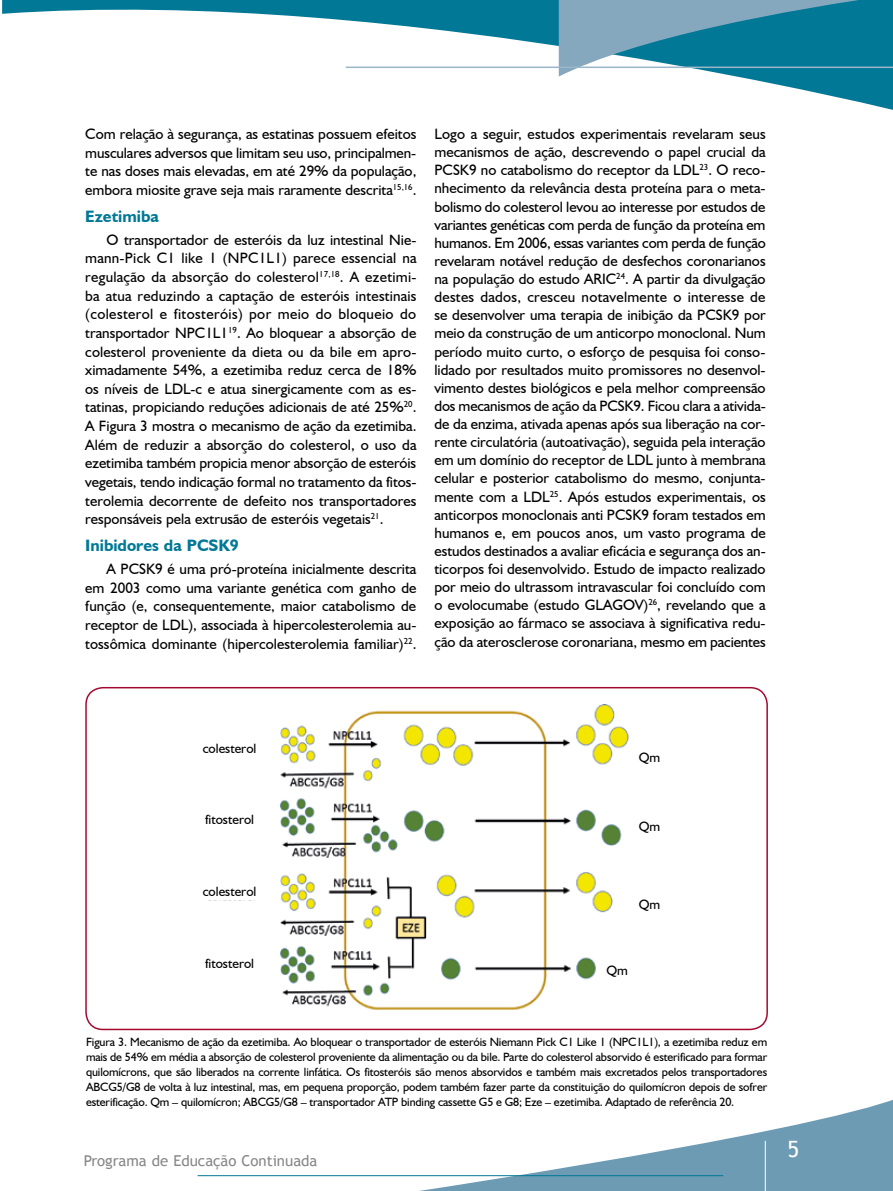
<style>
.page{position:relative;width:893px;height:1191px;background:#fff}
.page>*{position:absolute;margin:0;border:0;box-sizing:border-box;transform-origin:0 0}
.t1{font:22.5px "Trebuchet MS";color:#fff}
.t2{font:700 16.5px "Humanist 521 BT";color:#007896}
.t3{font:15px/18.1px "Humanist 521 BT";color:#000;text-align:justify}
.t4{font:15px "Trebuchet MS";color:#878787}
.t5{font:13.5px "Humanist 521 BT";color:#000}
.t6{font:12px/15px "Humanist 521 BT";letter-spacing:-.01em;color:#000;text-align:justify}
</style>
<div class="page">
<svg style="left:334px;top:1100px;width:559px;height:91px"></svg>
<hr style="left:765px;top:1140px;width:1px;height:51px;background:#fff">
<svg style="left:2px;top:0;width:891px;height:110px"></svg>
<svg style="left:559px;top:0;width:334px;height:77px;background:#4594ad"></svg>
<hr style="left:346px;top:67px;width:547px;height:1px;background:#9bb6c8">
<hr style="left:198px;top:1175px;width:525px;height:1px;background:#007896">
<div style="left:85px;top:687px;width:683px;height:343px;border:2px solid #a30930;border-radius:17px"></div>
<img style="left:208px;top:705px;width:422px;height:305px">
<div style="left:190px;top:742px;width:79px;height:14px;background:#fff"></div>
<div style="left:622px;top:752px;width:54px;height:14px;background:#fff"></div>
<div style="left:628px;top:820px;width:43px;height:15px;background:#fff"></div>
<div style="left:628px;top:898px;width:43px;height:15px;background:#fff"></div>
<div style="left:600px;top:965px;width:34px;height:14px;background:#fff"></div>
<div style="left:190px;top:885px;width:79px;height:15px;background:#fff"></div>
<div style="left:190px;top:813px;width:79px;height:14px;background:#fff"></div>
<div style="left:190px;top:958px;width:79px;height:14px;background:#fff"></div>
<p class="t3" style="left:85px;top:124px;width:333px;line-height:18.6px">Com relação à segurança, as estatinas possuem efeitos musculares adversos que limitam seu uso, principalmen&shy;te nas doses mais elevadas, em até 29% da população, embora miosite grave seja mais raramente descrita<sup>15,16</sup>.</p>
<p class="t2" style="left:85px;top:206px;width:75px">Ezetimiba</p>
<p class="t3" style="left:85px;top:230px;width:333px;line-height:18.6px;text-indent:21px">O transportador de esteróis da luz intestinal Nie&shy;mann-Pick C1 like 1 (NPC1L1) parece essencial na regulação da absorção do colesterol<sup>17,18</sup>. A ezetimi&shy;ba atua reduzindo a captação de esteróis intestinais (colesterol e fitosteróis) por meio do bloqueio do transportador NPC1L1<sup>19</sup>. Ao bloquear a absorção de colesterol proveniente da dieta ou da bile em apro&shy;ximadamente 54%, a ezetimiba reduz cerca de 18% os níveis de LDL-c e atua sinergicamente com as es&shy;tatinas, propiciando reduções adicionais de até 25%<sup>20</sup>.<br>A Figura 3 mostra o mecanismo de ação da ezetimiba.<br>Além de reduzir a absorção do colesterol, o uso da ezetimiba também propicia menor absorção de esteróis vegetais, tendo indicação formal no tratamento da fitos&shy;terolemia decorrente de defeito nos transportadores responsáveis pela extrusão de esteróis vegetais<sup>21</sup>.</p>
<p class="t2" style="left:85px;top:535px;width:155px">Inibidores da PCSK9</p>
<p class="t3" style="left:85px;top:559px;width:333px;line-height:18.6px;text-indent:21px">A PCSK9 é uma pró-proteína inicialmente descrita em 2003 como uma variante genética com ganho de função (e, consequentemente, maior catabolismo de receptor de LDL), associada à hipercolesterolemia au&shy;tossômica dominante (hipercolesterolemia familiar)<sup>22</sup>.</p>
<p class="t3" style="left:434px;top:124px;width:333px">Logo a seguir, estudos experimentais revelaram seus mecanismos de ação, descrevendo o papel crucial da PCSK9 no catabolismo do receptor da LDL<sup>23</sup>. O reco&shy;nhecimento da relevância desta proteína para o meta&shy;bolismo do colesterol levou ao interesse por estudos de variantes genéticas com perda de função da proteína em humanos. Em 2006, essas variantes com perda de função revelaram notável redução de desfechos coronarianos na população do estudo ARIC<sup>24</sup>. A partir da divulgação destes dados, cresceu notavelmente o interesse de se desenvolver uma terapia de inibição da PCSK9 por meio da construção de um anticorpo monoclonal. Num período muito curto, o esforço de pesquisa foi conso&shy;lidado por resultados muito promissores no desenvol&shy;vimento destes biológicos e pela melhor compreensão dos mecanismos de ação da PCSK9. Ficou clara a ativida&shy;de da enzima, ativada apenas após sua liberação na cor&shy;rente circulatória (autoativação), seguida pela interação em um domínio do receptor de LDL junto à membrana celular e posterior catabolismo do mesmo, conjunta&shy;mente com a LDL<sup>25</sup>. Após estudos experimentais, os anticorpos monoclonais anti PCSK9 foram testados em humanos e, em poucos anos, um vasto programa de estudos destinados a avaliar eficácia e segurança dos an&shy;ticorpos foi desenvolvido. Estudo de impacto realizado por meio do ultrassom intravascular foi concluído com o evolocumabe (estudo GLAGOV)<sup>26</sup>, revelando que a exposição ao fármaco se associava à significativa redu&shy;ção da aterosclerose coronariana, mesmo em pacientes</p>
<p class="t5" style="left:203px;top:739px;width:55px">colesterol</p>
<p class="t5" style="left:205px;top:810px;width:51px">fitosterol</p>
<p class="t5" style="left:203px;top:883px;width:55px">colesterol</p>
<p class="t5" style="left:205px;top:955px;width:51px">fitosterol</p>
<p class="t5" style="left:639px;top:749px;width:23px">Qm</p>
<p class="t5" style="left:639px;top:818px;width:23px">Qm</p>
<p class="t5" style="left:639px;top:896px;width:23px">Qm</p>
<p class="t5" style="left:606px;top:962px;width:23px">Qm</p>
<p class="t6" style="left:86px;top:1033px;width:683px">Figura 3. Mecanismo de ação da ezetimiba. Ao bloquear o transportador de esteróis Niemann Pick C1 Like 1 (NPC1L1), a ezetimiba reduz em mais de 54% em média a absorção de colesterol proveniente da alimentação ou da bile. Parte do colesterol absorvido é esterificado para formar quilomícrons, que são liberados na corrente linfática. Os fitosteróis são menos absorvidos e também mais excretados pelos transportadores ABCG5/G8 de volta à luz intestinal, mas, em pequena proporção, podem também fazer parte da constituição do quilomícron depois de sofrer esterificação. Qm – quilomícron; ABCG5/G8 – transportador ATP binding cassette G5 e G8; Eze – ezetimiba. Adaptado de referência 20.</p>
<p class="t4" style="left:84px;top:1151px;width:235px">Programa de Educação Continuada</p>
<h1 class="t1" style="left:787px;top:1135px;width:13px">5</h1>
</div>
